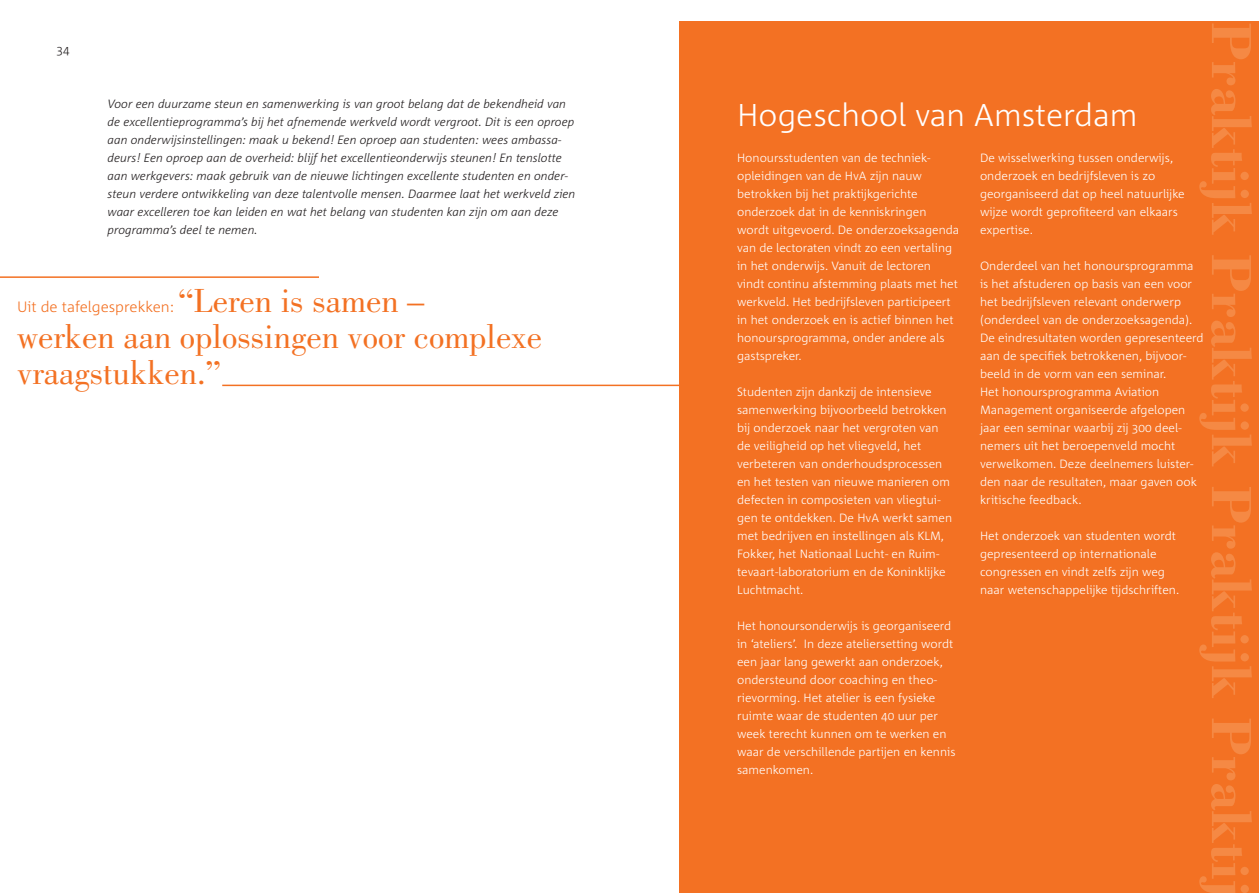
<style>
.page{position:relative;width:1259px;height:893px;background:#fff}
.page>*{position:absolute;margin:0;border:0;box-sizing:border-box;transform-origin:0 0}
.t1{font:700 58.65px "Bodoni Std";color:#f58944}
.t2{font:34.5px/36px "Bodoni Std";color:#f37123}
.t3{font:300 31.5px "Corpid";color:#fff}
.t4{font:300 15px "Corpid";color:#f37123}
.t5{font:300 12px/18px "Corpid";color:#fff}
.t6{font:italic 300 12px/18px "Corpid";color:#231f20}
</style>
<div class="page">
<div style="left:679px;top:21px;width:580px;height:872px;background:#f37123"></div>
<hr style="left:0;top:276px;width:319px;height:2px;background:#f37123">
<hr style="left:222px;top:385px;width:495px;height:1px;background:#f37123">
<h1 class="t1" style="left:1268px;top:21px;width:880px;rotate:90deg">Praktijk Praktijk Praktijk Praktij</h1>
<p class="t6" style="left:108px;top:95px;width:469px">Voor een duurzame steun en samenwerking is van groot belang dat de bekendheid van de excellentieprogramma’s bij het afnemende werkveld wordt vergroot. Dit is een oproep aan onderwijsinstellingen: maak u bekend! Een oproep aan studenten: wees ambassa&shy;deurs! Een oproep aan de overheid: blijf het excellentieonderwijs steunen! En tenslotte aan werkgevers: maak gebruik van de nieuwe lichtingen excellente studenten en onder&shy;steun verdere ontwikkeling van deze talentvolle mensen. Daarmee laat het werkveld zien waar excelleren toe kan leiden en wat het belang van studenten kan zijn om aan deze programma’s deel te nemen.</p>
<h3 class="t3" style="left:737px;top:98px;width:402px">Hogeschool van Amsterdam</h3>
<p class="t5" style="left:737px;top:149px;width:224px">Honoursstudenten van de techniek&shy;opleidingen van de HvA zijn nauw betrokken bij het praktijkgerichte onderzoek dat in de kenniskringen wordt uitgevoerd. De onderzoeksagenda van de lectoraten vindt zo een vertaling in het onderwijs. Vanuit de lectoren vindt continu afstemming plaats met het werkveld. Het bedrijfsleven participeert in het onderzoek en is actief binnen het honoursprogramma, onder andere als gastspreker.</p>
<p class="t5" style="left:737px;top:383px;width:216px">Studenten zijn dankzij de intensieve samenwerking bijvoorbeeld betrokken bij onderzoek naar het vergroten van de veiligheid op het vliegveld, het verbeteren van onderhoudsprocessen en het testen van nieuwe manieren om defecten in composieten van vliegtui&shy;gen te ontdekken. De HvA werkt samen met bedrijven en instellingen als KLM, Fokker, het Nationaal Lucht- en Ruim&shy;tevaart-laboratorium en de Koninklijke Luchtmacht.</p>
<p class="t5" style="left:737px;top:617px;width:220px">Het honoursonderwijs is georganiseerd in ‘ateliers’. In deze ateliersetting wordt een jaar lang gewerkt aan onderzoek, ondersteund door coaching en theo&shy;rievorming. Het atelier is een fysieke ruimte waar de studenten 40 uur per week terecht kunnen om te werken en waar de verschillende partijen en kennis samenkomen.</p>
<p class="t5" style="left:980px;top:149px;width:206px">De wisselwerking tussen onderwijs, onderzoek en bedrijfsleven is zo georganiseerd dat op heel natuurlijke wijze wordt geprofiteerd van elkaars expertise.</p>
<p class="t5" style="left:980px;top:257px;width:225px">Onderdeel van het honoursprogramma is het afstuderen op basis van een voor het bedrijfsleven relevant onderwerp (onderdeel van de onderzoeksagenda).<br>De eindresultaten worden gepresenteerd aan de specifiek betrokkenen, bijvoor&shy;beeld in de vorm van een seminar.<br>Het honoursprogramma Aviation Management organiseerde afgelopen jaar een seminar waarbij zij 300 deel&shy;nemers uit het beroepenveld mocht verwelkomen. Deze deelnemers luister&shy;den naar de resultaten, maar gaven ook kritische feedback.</p>
<p class="t5" style="left:980px;top:527px;width:201px">Het onderzoek van studenten wordt gepresenteerd op internationale congressen en vindt zelfs zijn weg naar wetenschappelijke tijdschriften.</p>
<h2 class="t2" style="left:17px;top:283px;width:526px;text-indent:161px">“Leren is samen –<br>werken aan oplossingen voor complexe vraagstukken.’’</h2>
<p class="t4" style="left:17px;top:299px;width:159px">Uit de tafelgesprekken:</p>
</div>
